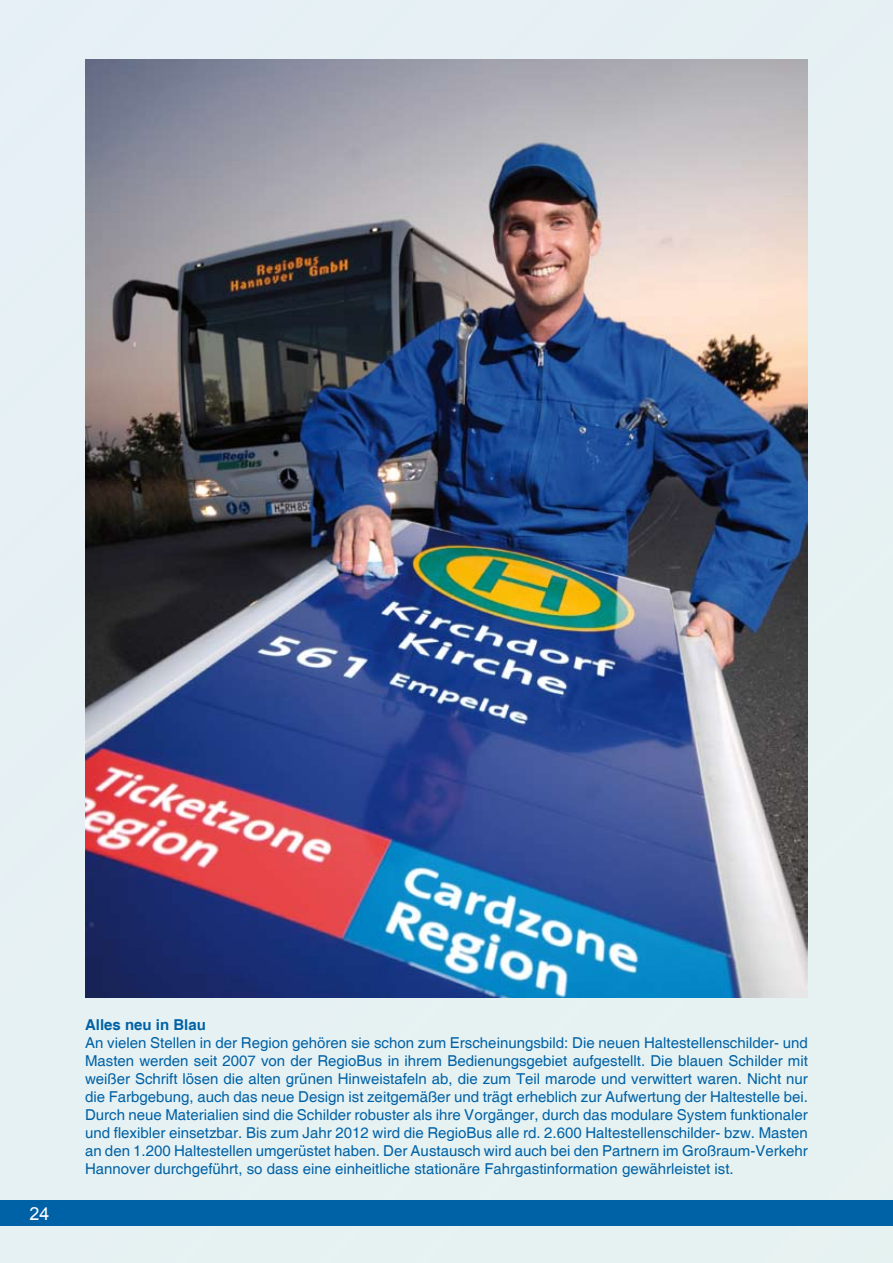
<style>
.page{position:relative;width:893px;height:1263px;background:#e6f1f3}
.page>*{position:absolute;margin:0;border:0;box-sizing:border-box;transform-origin:0 0}
.t1{font:18px "Arial";color:#fff}
.t2{font:15px/18px "Helvetica";color:#0062a6;text-align:justify}
.t3{font:700 15px "Helvetica";color:#0062a6}
</style>
<div class="page">
<img style="left:85px;top:60px;width:723px;height:938px">
<div style="left:0;top:1201px;width:893px;height:25px;background:#0062a6"></div>
<p class="t1" style="left:30px;top:1201px;width:22px">24</p>
<p class="t3" style="left:85px;top:1016px;width:122px">Alles neu in Blau</p>
<p class="t2" style="left:85px;top:1034px;width:724px">An vielen Stellen in der Region gehören sie schon zum Erscheinungsbild: Die neuen Haltestellenschilder- und Masten werden seit 2007 von der RegioBus in ihrem Bedienungsgebiet aufgestellt. Die blauen Schilder mit weißer Schrift lösen die alten grünen Hinweistafeln ab, die zum Teil marode und verwittert waren. Nicht nur die Farbgebung, auch das neue Design ist zeitgemäßer und trägt erheblich zur Aufwertung der Haltestelle bei.<br>Durch neue Materialien sind die Schilder robuster als ihre Vorgänger, durch das modulare System funktionaler und flexibler einsetzbar. Bis zum Jahr 2012 wird die RegioBus alle rd. 2.600 Haltestellenschilder- bzw. Masten an den 1.200 Haltestellen umgerüstet haben. Der Austausch wird auch bei den Partnern im Großraum-Verkehr Hannover durchgeführt, so dass eine einheitliche stationäre Fahrgastinformation gewährleistet ist.</p>
</div>
